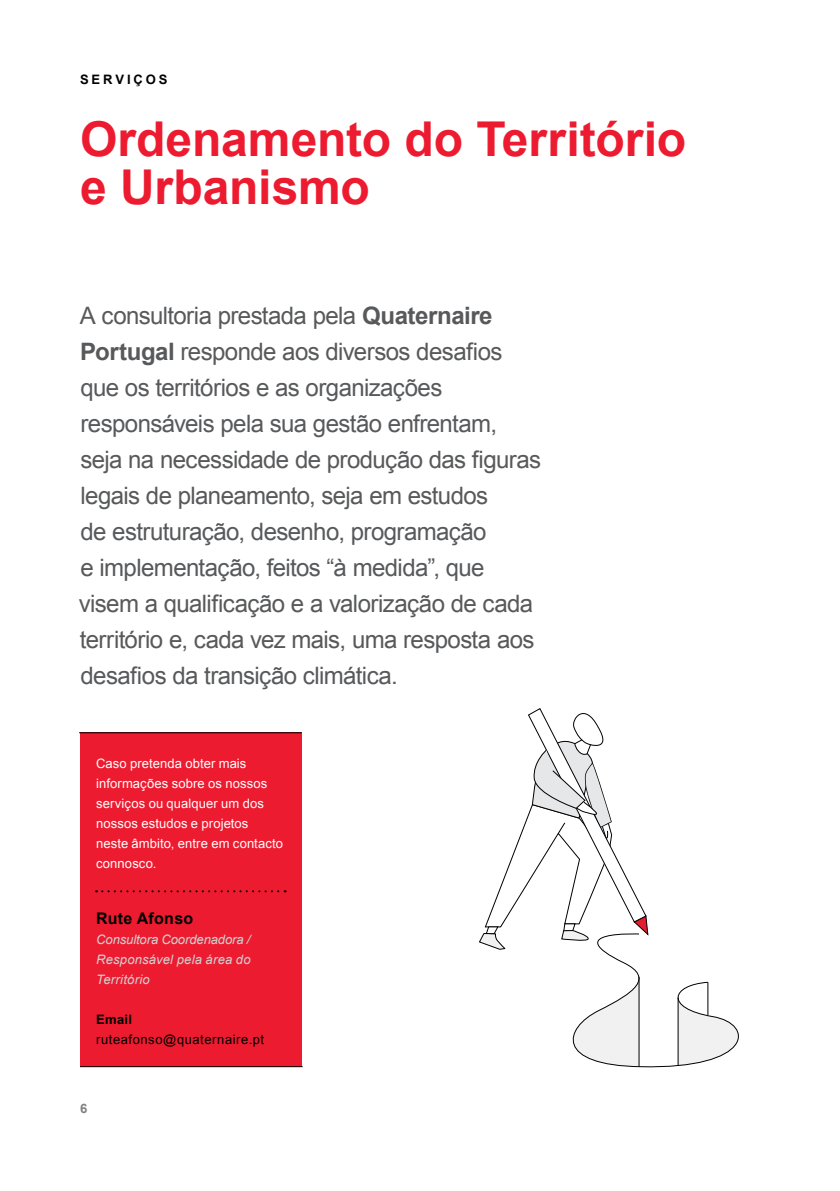
<style>
.page{position:relative;width:840px;height:1191px;background:#fff}
.page>*{position:absolute;margin:0;border:0;box-sizing:border-box;transform-origin:0 0}
.t1{font:700 48px/48px "Arial";letter-spacing:-.005em;color:#ed1b30}
.t2{font:24px/36px "Arial";letter-spacing:-.025em;color:#58595b}
.t3{font:700 16px "Arial";letter-spacing:.015em;color:#000}
.t4{font:13px/20px "Arial";letter-spacing:.01em;color:#fff}
.t5{font:italic 13px/20px "Arial";letter-spacing:.01em;color:#d1d3d4;text-align:justify}
.t6{font:13px "Arial";letter-spacing:.04em;color:#000}
.t7{font:700 13px "Arial";letter-spacing:.215em;color:#000}
.t8{font:700 13px "Arial";color:#808285}
.s1{font-weight:700}
</style>
<div class="page">
<div style="left:80px;top:733px;width:221px;height:334px;background:#ed1b30"></div>
<svg style="left:96px;top:890px;width:189px;height:2px"></svg>
<hr style="left:80px;top:1066px;width:222px;height:1px;background:#000">
<hr style="left:79px;top:732px;width:222px;height:1px;background:#000">
<svg style="left:479px;top:708px;width:260px;height:360px"></svg>
<hr style="left:638px;top:976px;width:1px;height:90px;background:#000">
<hr style="left:677px;top:997px;width:1px;height:68px;background:#000">
<hr style="left:707px;top:982px;width:1px;height:33px;background:#000">
<p class="t7" style="left:80px;top:72px;width:89px">SERVIÇOS</p>
<h1 class="t1" style="left:80px;top:115px;width:607px">Ordenamento do Território e Urbanismo</h1>
<p class="t2" style="left:79px;top:298px;width:463px">A consultoria prestada pela <span class="s1">Quaternaire Portugal</span> responde aos diversos desafios que os territórios e as organizações responsáveis pela sua gestão enfrentam, seja na necessidade de produção das figuras legais de planeamento, seja em estudos<br>de estruturação, desenho, programação<br>e implementação, feitos “à medida”, que visem a qualificação e a valorização de cada território e, cada vez mais, uma resposta aos desafios da transição climática.</p>
<p class="t4" style="left:96px;top:753px;width:188px">Caso pretenda obter mais informações sobre os nossos serviços ou qualquer um dos nossos estudos e projetos neste âmbito, entre em contacto connosco.</p>
<p class="t3" style="left:96px;top:910px;width:98px">Rute Afonso</p>
<p class="t5" style="left:96px;top:929px;width:156px">Consultora Coordenadora / Responsável pela área do Território</p>
<p class="t7" style="left:96px;top:1012px;width:37px">Email</p>
<p class="t6" style="left:96px;top:1032px;width:169px">ruteafonso@quaternaire.pt</p>
<p class="t8" style="left:80px;top:1101px;width:9px">6</p>
</div>
